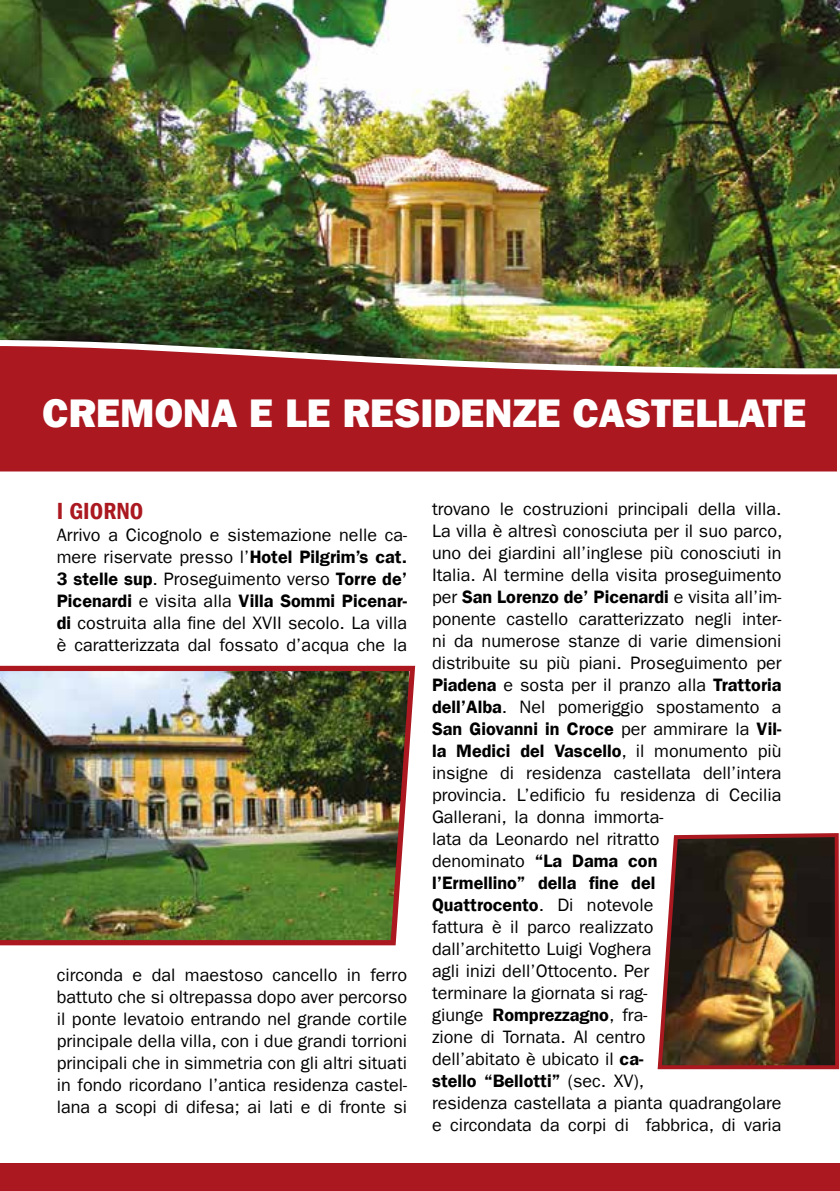
<style>
.page{position:relative;width:840px;height:1191px;background:#fff}
.page>*{position:absolute;margin:0;border:0;box-sizing:border-box;transform-origin:0 0}
.t1{font:800 40px "Franklin Gothic LT";color:#fff}
.t2{font:600 condensed 24px "Franklin Gothic LT";color:#ab1820}
.t3{font:18px/22px "Franklin Gothic LT";color:#000;text-align:justify}
.s1{font-weight:600}
</style>
<div class="page">
<img style="left:0;top:0;width:839px;height:337px">
<svg style="left:0;top:337px;width:839px;height:135px;background:#a32f2d"></svg>
<div style="left:0;top:1163px;width:839px;height:28px;background:#ab1820"></div>
<img style="left:0;top:665px;width:416px;height:281px">
<img style="left:657px;top:833px;width:182px;height:237px">
<h1 class="t1" style="left:43px;top:390px;width:765px">CREMONA E LE RESIDENZE CASTELLATE</h1>
<h2 class="t2" style="left:57px;top:497px;width:88px">I GIORNO</h2>
<p class="t3" style="left:57px;top:524px;width:352px">Arrivo a Cicognolo e sistemazione nelle ca&shy;mere riservate presso l’<span class="s1">Hotel Pilgrim’s cat.<br>3 stelle sup</span>. Proseguimento verso <span class="s1">Torre de’ Picenardi</span> e visita alla <span class="s1">Villa Sommi Picenar&shy;di</span> costruita alla fine del XVII secolo. La villa è caratterizzata dal fossato d’acqua che la</p>
<p class="t3" style="left:57px;top:964px;width:352px">circonda e dal maestoso cancello in ferro battuto che si oltrepassa dopo aver percorso il ponte levatoio entrando nel grande cortile principale della villa, con i due grandi torrioni principali che in simmetria con gli altri situati in fondo ricordano l’antica residenza castel&shy;lana a scopi di difesa; ai lati e di fronte si</p>
<p class="t3" style="left:432px;top:498px;width:352px;text-align:left">trovano le costruzioni principali della villa.<br>La villa è altresì conosciuta per il suo parco, uno dei giardini all’inglese più conosciuti in Italia. Al termine della visita proseguimento per <span class="s1">San Lorenzo de’ Picenardi</span> e visita all’im&shy;ponente castello caratterizzato negli inter&shy;ni da numerose stanze di varie dimensioni distribuite su più piani. Proseguimento per <span class="s1">Piadena</span> e sosta per il pranzo alla <span class="s1">Trattoria dell’Alba</span>. Nel pomeriggio spostamento a <span class="s1">San Giovanni in Croce</span> per ammirare la <span class="s1">Vil&shy;la Medici del Vascello</span>, il monumento più insigne di residenza castellata dell’intera provincia. L’edificio fu residenza di Cecilia Gallerani, la donna immorta-<br>lata da Leonardo nel ritratto<br>denominato <span class="s1">“La Dama con<br>l’Ermellino” della fine del<br>Quattrocento</span>. Di notevole<br>fattura è il parco realizzato<br>dall’architetto Luigi Voghera<br>agli inizi dell’Ottocento. Per<br>terminare la giornata si rag-<br>giunge <span class="s1">Romprezzagno</span>, fra-<br>zione di Tornata. Al centro<br>dell’abitato è ubicato il <span class="s1">ca-<br>stello “Bellotti”</span> (sec. XV),<br>residenza castellata a pianta quadrangolare e circondata da corpi di fabbrica, di varia</p>
</div>
